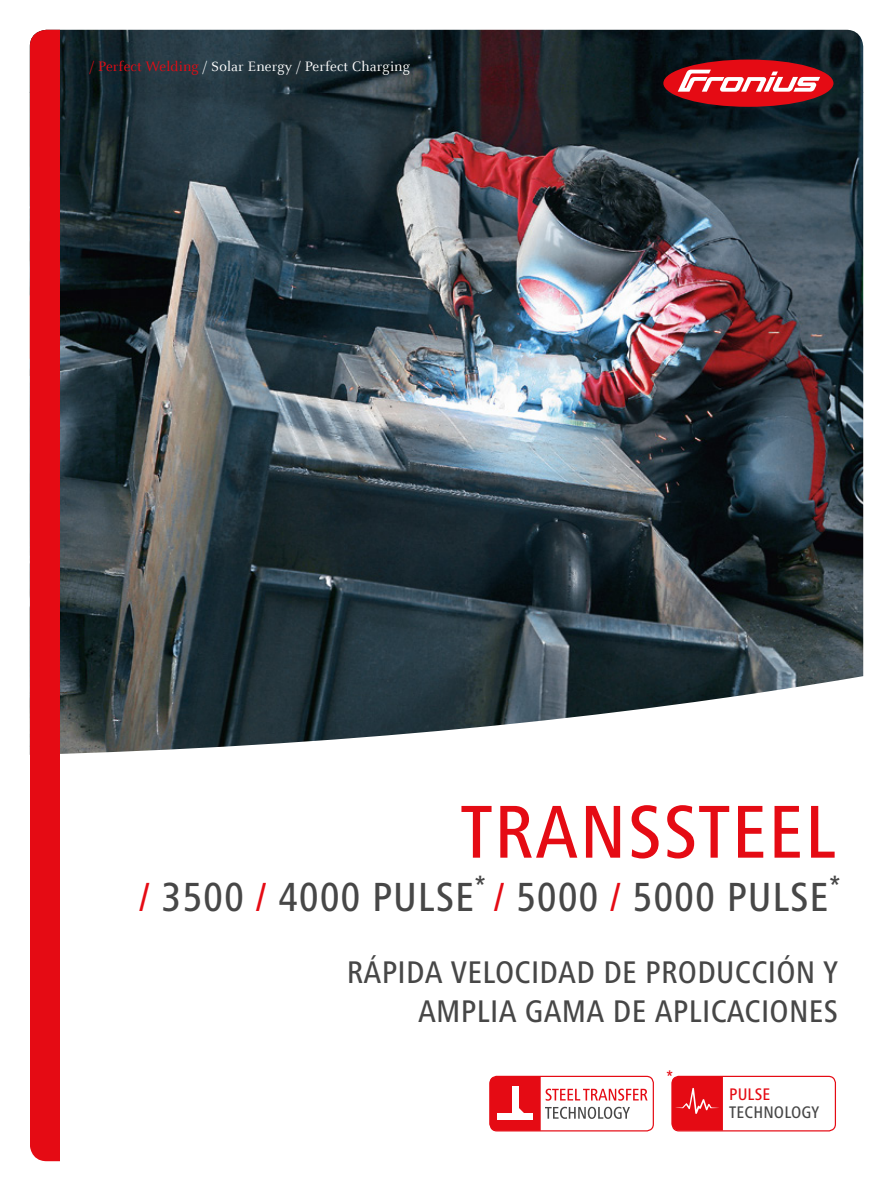
<style>
.page{position:relative;width:893px;height:1191px;background:#fff}
.page>*{position:absolute;margin:0;border:0;box-sizing:border-box;transform-origin:0 0}
.t1{font:500 condensed 77.55px "Frutiger Next LTW1 G";color:#e50b14}
.t2{font:500 condensed 42.15px "Frutiger Next LTW1 G";letter-spacing:.02em;color:#474747}
.t3{font:500 condensed 32.4px/39.3px "Frutiger Next LTW1 G";letter-spacing:.01em;color:#474747}
.t4{font:500 condensed 17.4px "Frutiger Next LTW1 G";letter-spacing:.01em;color:#474747}
.t5{font:500 condensed 17.4px "Frutiger Next LTW1 G";letter-spacing:.01em;color:#e50b14}
.t6{font:15px "Celeste Offc Pro";letter-spacing:.01em;color:#fff}
.s1{color:#e50b14}
</style>
<div class="page">
<img style="left:60px;top:30px;width:803px;height:724px">
<div style="left:30px;top:30px;width:30px;height:1131px;background:#e50b14"></div>
<div style="left:663px;top:60px;width:170px;height:47px;background:#e50b14;border-radius:50%"></div>
<svg style="left:678px;top:70px;width:142px;height:22px"></svg>
<div style="left:489px;top:1075px;width:165px;height:56px;border:1px solid #e50b14;border-radius:7px"></div>
<svg style="left:489px;top:1076px;width:158px;height:54px"></svg>
<div style="left:671px;top:1075px;width:165px;height:56px;border:1px solid #e50b14;border-radius:7px"></div>
<svg style="left:672px;top:1076px;width:51px;height:54px;background:#e61821"></svg>
<p class="t6" style="left:90px;top:57px;width:322px"><span class="s1">/ Perfect Welding</span> / Solar Energy / Perfect Charging</p>
<h1 class="t1" style="left:460px;top:787px;width:156px">TRANSSTEEL</h1>
<h2 class="t2" style="left:139px;top:872px;width:702px"><span class="s1">/</span> 3500 <span class="s1">/</span> 4000 PULSE<sup>*</sup> <span class="s1">/</span> 5000 <span class="s1">/</span> 5000 PULSE<sup>*</sup></h2>
<p class="t3" style="left:347px;top:952px;width:137px">RÁPIDA VELOC</p>
<p class="t3" style="left:418px;top:952px;width:421px;text-indent:113px">IDAD DE PRODUCCIÓN Y<br>AMPLIA GAMA DE APLICACIONES</p>
<p class="t5" style="left:666px;top:1065px;width:8px">*</p>
<p class="t5" style="left:729px;top:1084px;width:43px">PULSE</p>
<p class="t4" style="left:729px;top:1102px;width:92px">TECHNOLOGY</p>
</div>
